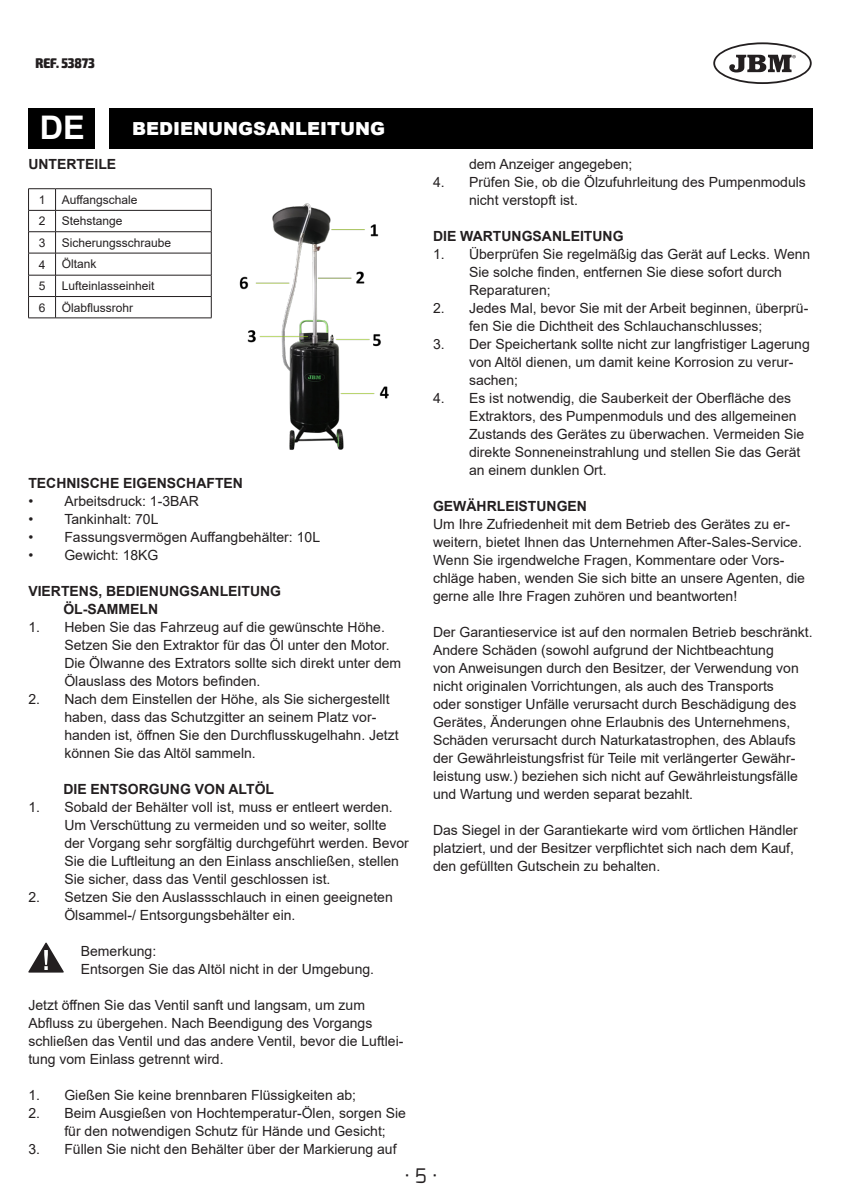
<style>
.page{position:relative;width:842px;height:1191px;background:#fff}
.page>*{position:absolute;margin:0;border:0;box-sizing:border-box;transform-origin:0 0}
.t1{font:700 32.6px "Arial";color:#fff}
.t2{font:20px "Exo";color:#231f20}
.t3{font:900 18px "Arial";color:#fff}
.INSTR__CONTINGUT_PAR{font:14px/18px "Arial";color:#231f20}
.INSTR__CONTINGUT_PAR-2{font:700 14px "Arial";color:#231f20}
.INSTR__CONTINGUT_TÍT{font:700 14px "Arial";color:#231f20}
.WARNING_Títol{font:14px/18px "Arial";color:#231f20}
.Estilo_de_párrafo_3{font:700 14px "Arial";color:#231f20}
.t4{font:900 condensed 14px "Exo 2";color:#231f20}
.Estilo_de_párrafo_3-2{font:12px "Arial";color:#231f20}
.Paràgraf{font:12px "Arial";color:#231f20}
</style>
<div class="page">
<div style="left:28px;top:108px;width:67px;height:41px;background:#000"></div>
<div style="left:109px;top:108px;width:703px;height:41px;background:#000"></div>
<hr style="left:56px;top:188px;width:155px;height:1px;background:#231f20">
<hr style="left:56px;top:210px;width:155px;height:1px;background:#231f20">
<hr style="left:56px;top:231px;width:155px;height:1px;background:#231f20">
<hr style="left:56px;top:253px;width:155px;height:1px;background:#231f20">
<hr style="left:56px;top:275px;width:155px;height:1px;background:#231f20">
<hr style="left:56px;top:296px;width:155px;height:1px;background:#231f20">
<svg style="left:211px;top:189px;width:1px;height:129px"></svg>
<svg style="left:28px;top:188px;width:28px;height:130px"></svg>
<hr style="left:56px;top:317px;width:155px;height:1px;background:#231f20">
<svg style="left:28px;top:942px;width:36px;height:30px"></svg>
<img style="left:239px;top:203px;width:150px;height:247px">
<svg style="left:713px;top:42px;width:99px;height:42px"></svg>
<p class="t4" style="left:35px;top:54px;width:61px">REF. 53873</p>
<p class="t1" style="left:40px;top:105px;width:47px">DE</p>
<p class="t3" style="left:132px;top:115px;width:254px">BEDIENUNGSANLEITUNG</p>
<p class="Estilo_de_párrafo_3" style="left:28px;top:154px;width:89px">UNTERTEILE</p>
<p class="Paràgraf" style="left:39px;top:191px;width:8px">1</p>
<p class="Estilo_de_párrafo_3-2" style="left:62px;top:191px;width:77px">Auffangschale</p>
<p class="Paràgraf" style="left:39px;top:213px;width:8px">2</p>
<p class="Estilo_de_párrafo_3-2" style="left:62px;top:213px;width:62px">Stehstange</p>
<p class="Paràgraf" style="left:39px;top:234px;width:8px">3</p>
<p class="Estilo_de_párrafo_3-2" style="left:62px;top:234px;width:111px">Sicherungsschraube</p>
<p class="Paràgraf" style="left:39px;top:256px;width:8px">4</p>
<p class="Estilo_de_párrafo_3-2" style="left:62px;top:256px;width:36px">Öltank</p>
<p class="Paràgraf" style="left:39px;top:278px;width:8px">5</p>
<p class="Estilo_de_párrafo_3-2" style="left:62px;top:278px;width:94px">Lufteinlasseinheit</p>
<p class="Paràgraf" style="left:39px;top:299px;width:8px">6</p>
<p class="Estilo_de_párrafo_3-2" style="left:62px;top:299px;width:73px">Ölabflussrohr</p>
<p class="INSTR__CONTINGUT_PAR-2" style="left:28px;top:473px;width:216px">TECHNISCHE EIGENSCHAFTEN</p>
<p class="INSTR__CONTINGUT_PAR" style="left:28px;top:492px;width:172px">• Arbeitsdruck: 1-3BAR</p>
<p class="INSTR__CONTINGUT_PAR" style="left:28px;top:510px;width:132px">• Tankinhalt: 70L</p>
<p class="INSTR__CONTINGUT_PAR" style="left:28px;top:528px;width:293px">• Fassungsvermögen Auffangbehälter: 10L</p>
<p class="INSTR__CONTINGUT_PAR" style="left:28px;top:546px;width:132px">• Gewicht: 18KG</p>
<p class="INSTR__CONTINGUT_TÍT" style="left:28px;top:581px;width:254px">VIERTENS, BEDIENUNGSANLEITUNG</p>
<p class="INSTR__CONTINGUT_TÍT" style="left:63px;top:599px;width:96px">ÖL-SAMMELN</p>
<p class="INSTR__CONTINGUT_PAR" style="left:64px;top:618px;width:338px;text-indent:-36px">1. Heben Sie das Fahrzeug auf die gewünschte Höhe.<br>Setzen Sie den Extraktor für das Öl unter den Motor.<br>Die Ölwanne des Extrators sollte sich direkt unter dem Ölauslass des Motors befinden.</p>
<p class="INSTR__CONTINGUT_PAR" style="left:64px;top:690px;width:336px;text-indent:-36px">2. Nach dem Einstellen der Höhe, als Sie sichergestellt haben, dass das Schutzgitter an seinem Platz vor&shy;handen ist, öffnen Sie den Durchflusskugelhahn. Jetzt können Sie das Altöl sammeln.</p>
<p class="INSTR__CONTINGUT_TÍT" style="left:63px;top:779px;width:212px">DIE ENTSORGUNG VON ALTÖL</p>
<p class="INSTR__CONTINGUT_PAR" style="left:64px;top:798px;width:346px;text-indent:-36px">1. Sobald der Behälter voll ist, muss er entleert werden.<br>Um Verschüttung zu vermeiden und so weiter, sollte der Vorgang sehr sorgfältig durchgeführt werden. Bevor Sie die Luftleitung an den Einlass anschließen, stellen Sie sicher, dass das Ventil geschlossen ist.</p>
<p class="INSTR__CONTINGUT_PAR" style="left:64px;top:888px;width:330px;text-indent:-36px">2. Setzen Sie den Auslassschlauch in einen geeigneten<br>Ölsammel-/ Entsorgungsbehälter ein.</p>
<p class="WARNING_Títol" style="left:81px;top:942px;width:295px">Bemerkung:<br>Entsorgen Sie das Altöl nicht in der Umgebung.</p>
<p class="INSTR__CONTINGUT_PAR" style="left:28px;top:996px;width:377px">Jetzt öffnen Sie das Ventil sanft und langsam, um zum Abfluss zu übergehen. Nach Beendigung des Vorgangs schließen das Ventil und das andere Ventil, bevor die Luftlei&shy;tung vom Einlass getrennt wird.</p>
<p class="INSTR__CONTINGUT_PAR" style="left:28px;top:1086px;width:329px">1. Gießen Sie keine brennbaren Flüssigkeiten ab;</p>
<p class="INSTR__CONTINGUT_PAR" style="left:64px;top:1104px;width:343px;text-indent:-36px">2. Beim Ausgießen von Hochtemperatur-Ölen, sorgen Sie für den notwendigen Schutz für Hände und Gesicht;</p>
<p class="INSTR__CONTINGUT_PAR" style="left:28px;top:1140px;width:370px">3. Füllen Sie nicht den Behälter über der Markierung auf</p>
<p class="INSTR__CONTINGUT_PAR" style="left:469px;top:155px;width:165px">dem Anzeiger angegeben;</p>
<p class="INSTR__CONTINGUT_PAR" style="left:469px;top:173px;width:338px;text-indent:-36px">4. Prüfen Sie, ob die Ölzufuhrleitung des Pumpenmoduls nicht verstopft ist.</p>
<p class="INSTR__CONTINGUT_PAR-2" style="left:433px;top:226px;width:192px">DIE WARTUNGSANLEITUNG</p>
<p class="INSTR__CONTINGUT_PAR" style="left:469px;top:245px;width:343px;text-indent:-36px">1. Überprüfen Sie regelmäßig das Gerät auf Lecks. Wenn<br>Sie solche finden, entfernen Sie diese sofort durch<br>Reparaturen;</p>
<p class="INSTR__CONTINGUT_PAR" style="left:469px;top:299px;width:341px;text-indent:-36px">2. Jedes Mal, bevor Sie mit der Arbeit beginnen, überprü&shy;fen Sie die Dichtheit des Schlauchanschlusses;</p>
<p class="INSTR__CONTINGUT_PAR" style="left:469px;top:335px;width:342px;text-indent:-36px">3. Der Speichertank sollte nicht zur langfristiger Lagerung von Altöl dienen, um damit keine Korrosion zu verur&shy;sachen;</p>
<p class="INSTR__CONTINGUT_PAR" style="left:469px;top:389px;width:337px;text-indent:-36px">4. Es ist notwendig, die Sauberkeit der Oberfläche des Extraktors, des Pumpenmoduls und des allgemeinen Zustands des Gerätes zu überwachen. Vermeiden Sie direkte Sonneneinstrahlung und stellen Sie das Gerät an einem dunklen Ort.</p>
<p class="INSTR__CONTINGUT_PAR-2" style="left:433px;top:496px;width:156px">GEWÄHRLEISTUNGEN</p>
<p class="INSTR__CONTINGUT_PAR" style="left:433px;top:515px;width:374px">Um Ihre Zufriedenheit mit dem Betrieb des Gerätes zu er&shy;weitern, bietet Ihnen das Unternehmen After-Sales-Service.<br>Wenn Sie irgendwelche Fragen, Kommentare oder Vors&shy;chläge haben, wenden Sie sich bitte an unsere Agenten, die gerne alle Ihre Fragen zuhören und beantworten!</p>
<p class="INSTR__CONTINGUT_PAR" style="left:433px;top:623px;width:381px">Der Garantieservice ist auf den normalen Betrieb beschränkt.<br>Andere Schäden (sowohl aufgrund der Nichtbeachtung<br>von Anweisungen durch den Besitzer, der Verwendung von nicht originalen Vorrichtungen, als auch des Transports<br>oder sonstiger Unfälle verursacht durch Beschädigung des Gerätes, Änderungen ohne Erlaubnis des Unternehmens, Schäden verursacht durch Naturkatastrophen, des Ablaufs der Gewährleistungsfrist für Teile mit verlängerter Gewähr&shy;leistung usw.) beziehen sich nicht auf Gewährleistungsfälle und Wartung und werden separat bezahlt.</p>
<p class="INSTR__CONTINGUT_PAR" style="left:433px;top:821px;width:366px">Das Siegel in der Garantiekarte wird vom örtlichen Händler platziert, und der Besitzer verpflichtet sich nach dem Kauf, den gefüllten Gutschein zu behalten.</p>
<h2 class="t2" style="left:404px;top:1162px;width:34px">· 5 ·</h2>
</div>
